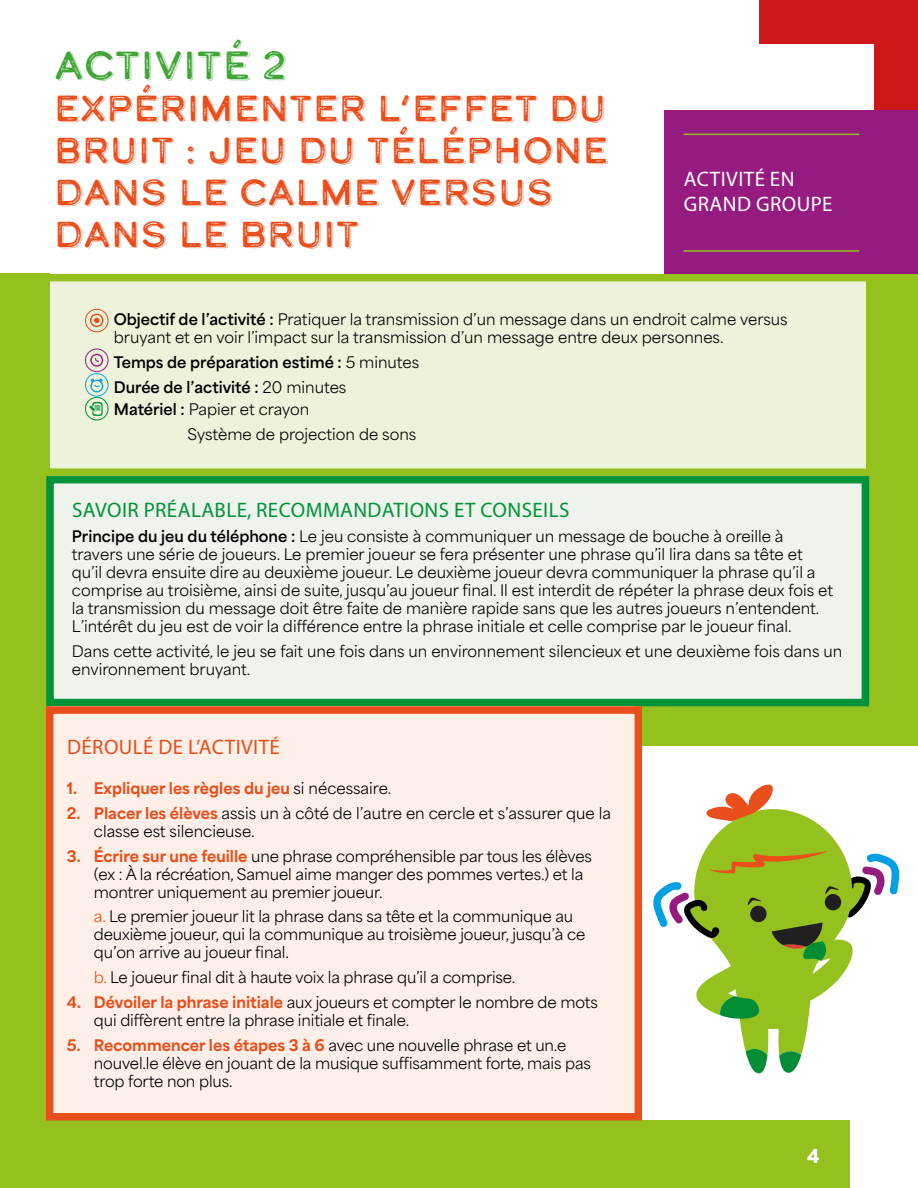
<style>
.page{position:relative;width:918px;height:1188px;background:#fff}
.page>*{position:absolute;margin:0;border:0;box-sizing:border-box;transform-origin:0 0}
.t1{font:39px "Calder Dark Grit Shadow";color:#3fa535}
.t2{font:36px/42px "Calder Dark Grit Shadow";color:#e94e1b}
.t3{font:21px "Myriad Pro";letter-spacing:.02em;color:#00933a}
.t4{font:21px/25.2px "Myriad Pro";letter-spacing:.02em;color:#fff}
.t5{font:21px "Myriad Pro";letter-spacing:.02em;color:#e94e1b}
.t6{font:900 18px "Area Normal";color:#fff}
.t7{font:15px/18px "Area Normal";color:#000}
.t8{font:700 15px/24.8px "Area Normal";color:#000}
.t9{font:800 15px "Area Normal";color:#e94e1b}
.s1{font-weight:700}
.s2{font-weight:400}
.s3{font-weight:400;color:#000}
.s4{font-weight:800;color:#e94e1b}
.s5{color:#e94e1b}
</style>
<div class="page">
<div style="left:40px;top:1120px;width:810px;height:68px;background:#95c11f"></div>
<div style="left:759px;top:0;width:159px;height:43px;background:#cd1719"></div>
<div style="left:875px;top:0;width:43px;height:159px;background:#cd1719"></div>
<div style="left:634px;top:676px;width:284px;height:70px;background:#95c11f"></div>
<div style="left:40px;top:274px;width:835px;height:202px;background:#ecf3da;border:8px solid #95c11f"></div>
<div style="left:0;top:274px;width:50px;height:914px;background:#95c11f"></div>
<div style="left:866px;top:274px;width:52px;height:432px;background:#95c11f"></div>
<div style="left:664px;top:110px;width:254px;height:164px;background:#951b81"></div>
<div style="left:50px;top:480px;width:815px;height:223px;background:#eef4eb"></div>
<div style="left:46px;top:476px;width:823px;height:230px;border:8px solid #00933a"></div>
<div style="left:50px;top:710px;width:588px;height:407px;background:#fef0e8"></div>
<div style="left:46px;top:706px;width:596px;height:414px;border:8px solid #e94e1b"></div>
<hr style="left:684px;top:134px;width:175px;height:1px;background:#95c11f">
<hr style="left:684px;top:250px;width:175px;height:2px;background:#95c11f">
<svg style="left:653px;top:784px;width:246px;height:289px"></svg>
<svg style="left:89px;top:402px;width:14px;height:14px"></svg>
<div style="left:85px;top:397px;width:23px;height:23px;border:1px solid #00933a;border-radius:50%"></div>
<div style="left:85px;top:373px;width:23px;height:23px;border:1px solid #169fdb;border-radius:50%"></div>
<svg style="left:90px;top:378px;width:13px;height:15px"></svg>
<div style="left:85px;top:309px;width:23px;height:23px;border:1px solid #e94e1b;border-radius:50%"></div>
<svg style="left:90px;top:314px;width:14px;height:13px"></svg>
<div style="left:85px;top:349px;width:23px;height:23px;border:1px solid #951b81;border-radius:50%"></div>
<svg style="left:90px;top:354px;width:13px;height:13px"></svg>
<h1 class="t1" style="left:54px;top:39px;width:235px">ACTIVITÉ 2</h1>
<h2 class="t2" style="left:54px;top:87px;width:556px">EXPÉRIMENTER L’EFFET DU<br>BRUIT : JEU DU TÉLÉPHONE<br>DANS LE CALME VERSUS<br>DANS LE BRUIT</h2>
<h3 class="t4" style="left:684px;top:166px;width:150px">ACTIVITÉ EN<br>GRAND GROUPE</h3>
<p class="t7" style="left:114px;top:308px;width:675px"><span class="s1">Objectif de l’activité :</span> Pratiquer la transmission d’un message dans un endroit calme versus bruyant et en voir l’impact sur la transmission d’un message entre deux personnes.</p>
<p class="t8" style="left:114px;top:348px;width:307px">Temps de préparation estimé : <span class="s2">5 minutes<br></span>Durée de l’activité : <span class="s2">20 minutes</span></p>
<p class="t7" style="left:188px;top:395px;width:230px;line-height:24.8px;text-indent:-74px"><span class="s1">Matériel :</span> Papier et crayon<br>Système de projection de sons</p>
<h3 class="t3" style="left:72px;top:497px;width:499px">SAVOIR PRÉALABLE, RECOMMANDATIONS ET CONSEILS</h3>
<p class="t7" style="left:72px;top:525px;width:763px"><span class="s1">Principe du jeu du téléphone :</span> Le jeu consiste à communiquer un message de bouche à oreille à travers une série de joueurs. Le premier joueur se fera présenter une phrase qu’il lira dans sa tête et qu’il devra ensuite dire au deuxième joueur. Le deuxième joueur devra communiquer la phrase qu’il a comprise au troisième, ainsi de suite, jusqu’au joueur final. Il est interdit de répéter la phrase deux fois et la transmission du message doit être faite de manière rapide sans que les autres joueurs n’entendent.<br>L’intérêt du jeu est de voir la différence entre la phrase initiale et celle comprise par le joueur final.</p>
<p class="t7" style="left:72px;top:640px;width:772px">Dans cette activité, le jeu se fait une fois dans un environnement silencieux et une deuxième fois dans un environnement bruyant.</p>
<h3 class="t5" style="left:67px;top:734px;width:214px">DÉROULÉ DE L’ACTIVITÉ</h3>
<p class="t9" style="left:67px;top:775px;width:326px">1. Expliquer les règles du jeu <span class="s3">si nécessaire.</span></p>
<p class="t7" style="left:94px;top:802px;width:519px;text-indent:-27px"><span class="s4">2. Placer les élèves</span> assis un à côté de l’autre en cercle et s’assurer que la classe est silencieuse.</p>
<p class="t7" style="left:94px;top:845px;width:500px;text-indent:-27px"><span class="s4">3. Écrire sur une feuille</span> une phrase compréhensible par tous les élèves (ex : À la récréation, Samuel aime manger des pommes vertes.) et la montrer uniquement au premier joueur.</p>
<p class="t7" style="left:94px;top:906px;width:493px"><span class="s5">a.</span> Le premier joueur lit la phrase dans sa tête et la communique au deuxième joueur, qui la communique au troisième joueur, jusqu’à ce qu’on arrive au joueur final.</p>
<p class="t7" style="left:94px;top:967px;width:423px"><span class="s5">b.</span> Le joueur final dit à haute voix la phrase qu’il a comprise.</p>
<p class="t7" style="left:94px;top:991px;width:505px;text-indent:-27px"><span class="s4">4. Dévoiler la phrase initiale</span> aux joueurs et compter le nombre de mots qui diffèrent entre la phrase initiale et finale.</p>
<p class="t7" style="left:94px;top:1034px;width:499px;text-indent:-27px"><span class="s4">5. Recommencer les étapes 3 à 6</span> avec une nouvelle phrase et un.e nouvel.le élève en jouant de la musique suffisamment forte, mais pas trop forte non plus.</p>
<p class="t6" style="left:807px;top:1140px;width:14px">4</p>
</div>
